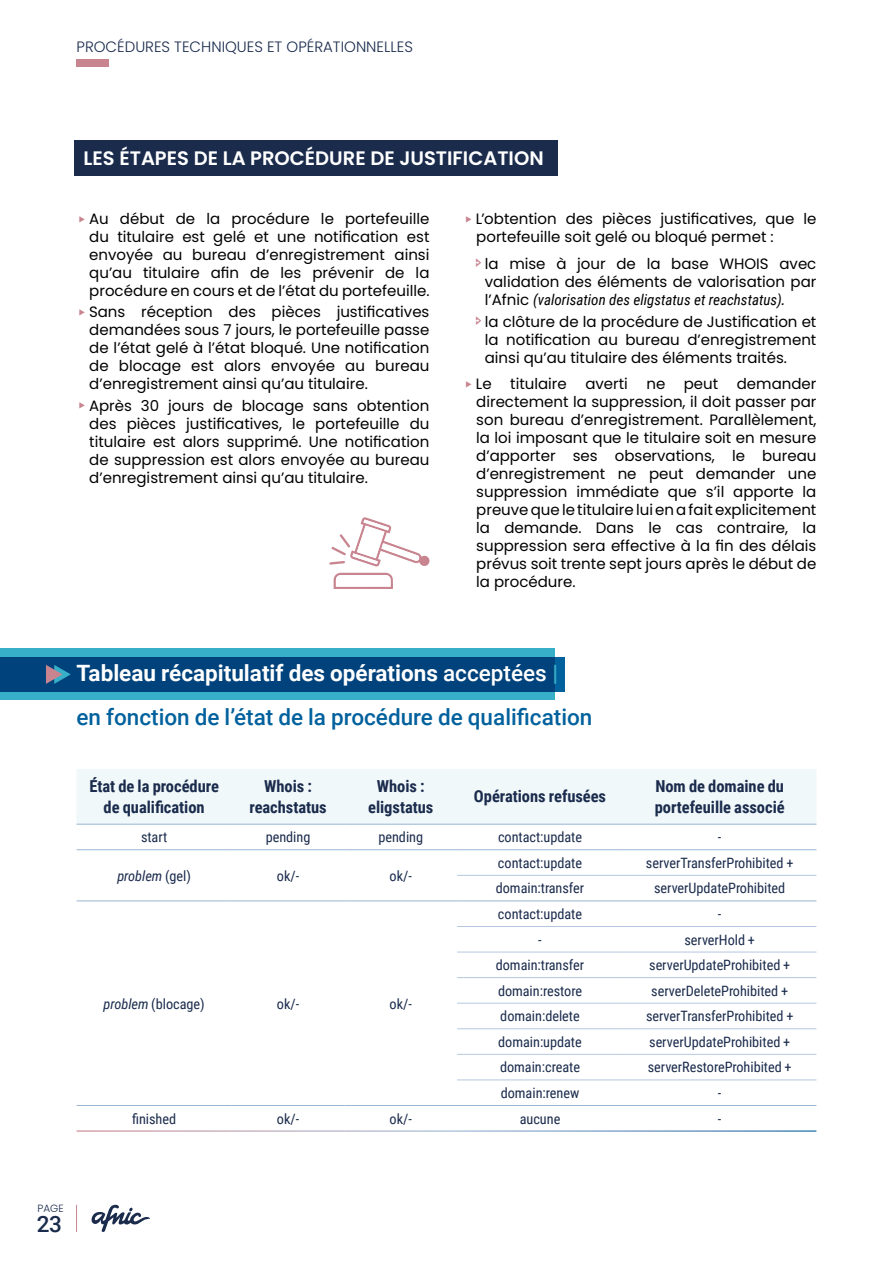
<style>
.page{position:relative;width:893px;height:1263px;background:#fff}
.page>*{position:absolute;margin:0;border:0;box-sizing:border-box;transform-origin:0 0}
.t1{font:500 22.5px/43.5px "Roboto";color:#00619d}
.t2{font:500 22.5px "Roboto";color:#1a2b4c}
.t3{font:600 19.5px "Poppins";color:#fff}
.t4{font:700 16.5px/21px "Roboto Condensed";color:#1a2b4c;text-align:center}
.t5{font:15px/18px "Poppins";color:#000;text-align:justify}
.t6{font:italic 15px "Roboto Condensed";color:#000}
.t7{font:300 15px "Poppins";color:#1a2b4c}
.t8{font:14.25px "Roboto Condensed";color:#1a2b4c}
.t9{font:italic 14.25px "Roboto Condensed";color:#1a2b4c}
.t10{font:300 10.5px "Poppins";color:#1a2b4c}
.s1{font-family:"Poppins";font-style:normal}
.s2{font-family:"Poppins"}
.s3{font-weight:700;color:#fff}
.s4{color:#fff}
.s5{color:#37afc8}
.s6{font-style:normal}
.s7{font-style:italic}
</style>
<div class="page">
<svg style="left:91px;top:1205px;width:59px;height:27px"></svg>
<svg style="left:76px;top:1205px;width:1px;height:27px"></svg>
<div style="left:77px;top:60px;width:32px;height:7px;background:#c88590"></div>
<div style="left:0;top:648px;width:555px;height:52px;background:#37afc8"></div>
<div style="left:74px;top:140px;width:484px;height:36px;background:#1a2b4c"></div>
<div style="left:0;top:657px;width:565px;height:35px;background:#00427b"></div>
<svg style="left:46px;top:665px;width:25px;height:19px"></svg>
<div style="left:77px;top:769px;width:739px;height:55px;background:#f1f8fa"></div>
<hr style="left:77px;top:824px;width:155px;height:1px;background:#99b6d4">
<hr style="left:232px;top:824px;width:112px;height:1px;background:#99b6d4">
<hr style="left:344px;top:824px;width:113px;height:1px;background:#99b6d4">
<hr style="left:457px;top:824px;width:166px;height:1px;background:#99b6d4">
<hr style="left:623px;top:824px;width:193px;height:1px;background:#99b6d4">
<hr style="left:77px;top:849px;width:155px;height:1px;background:#99b6d4">
<hr style="left:232px;top:849px;width:112px;height:1px;background:#99b6d4">
<hr style="left:344px;top:849px;width:113px;height:1px;background:#99b6d4">
<hr style="left:457px;top:849px;width:166px;height:1px;background:#99b6d4">
<hr style="left:623px;top:849px;width:193px;height:1px;background:#99b6d4">
<hr style="left:77px;top:900px;width:155px;height:1px;background:#99b6d4">
<hr style="left:232px;top:900px;width:112px;height:1px;background:#99b6d4">
<hr style="left:344px;top:900px;width:113px;height:1px;background:#99b6d4">
<hr style="left:77px;top:1105px;width:155px;height:1px;background:#99b6d4">
<hr style="left:232px;top:1105px;width:112px;height:1px;background:#99b6d4">
<hr style="left:344px;top:1105px;width:113px;height:1px;background:#99b6d4">
<hr style="left:457px;top:900px;width:166px;height:1px;background:#99b6d4">
<hr style="left:623px;top:900px;width:193px;height:1px;background:#99b6d4">
<hr style="left:457px;top:1105px;width:166px;height:1px;background:#99b6d4">
<hr style="left:623px;top:1105px;width:193px;height:1px;background:#99b6d4">
<hr style="left:457px;top:875px;width:166px;height:1px;background:#b4c8df">
<hr style="left:623px;top:875px;width:193px;height:1px;background:#b4c8df">
<hr style="left:457px;top:926px;width:166px;height:1px;background:#b4c8df">
<hr style="left:623px;top:926px;width:193px;height:1px;background:#b4c8df">
<hr style="left:457px;top:952px;width:166px;height:1px;background:#b4c8df">
<hr style="left:623px;top:952px;width:193px;height:1px;background:#b4c8df">
<hr style="left:457px;top:977px;width:166px;height:1px;background:#b4c8df">
<hr style="left:623px;top:977px;width:193px;height:1px;background:#b4c8df">
<hr style="left:457px;top:1003px;width:166px;height:1px;background:#b4c8df">
<hr style="left:623px;top:1003px;width:193px;height:1px;background:#b4c8df">
<hr style="left:457px;top:1028px;width:166px;height:1px;background:#b4c8df">
<hr style="left:623px;top:1028px;width:193px;height:1px;background:#b4c8df">
<hr style="left:457px;top:1054px;width:166px;height:1px;background:#b4c8df">
<hr style="left:623px;top:1054px;width:193px;height:1px;background:#b4c8df">
<hr style="left:457px;top:1080px;width:166px;height:1px;background:#b4c8df">
<hr style="left:623px;top:1080px;width:193px;height:1px;background:#b4c8df">
<svg style="left:329px;top:517px;width:101px;height:50px"></svg>
<svg style="left:334px;top:573px;width:59px;height:16px"></svg>
<p class="t7" style="left:77px;top:38px;width:338px">PROCÉDURES TECHNIQUES ET OPÉRATIONNELLES</p>
<h2 class="t3" style="left:84px;top:147px;width:462px">LES ÉTAPES DE LA PROCÉDURE DE JUSTIFICATION</h2>
<p class="t5" style="left:89px;top:210px;width:342px">Au début de la procédure le portefeuille du titulaire est gelé et une notification est envoyée au bureau d’enregistrement ainsi qu’au titulaire afin de les prévenir de la procédure en cours et de l’état du portefeuille.</p>
<p class="t5" style="left:89px;top:303px;width:342px">Sans réception des pièces justificatives demandées sous 7 jours, le portefeuille passe de l’état gelé à l’état bloqué. Une notification de blocage est alors envoyée au bureau d’enregistrement ainsi qu’au titulaire.</p>
<p class="t5" style="left:89px;top:396px;width:342px">Après 30 jours de blocage sans obtention des pièces justificatives, le portefeuille du titulaire est alors supprimé. Une notification de suppression est alors envoyée au bureau d’enregistrement ainsi qu’au titulaire.</p>
<p class="t5" style="left:476px;top:210px;width:342px">L’obtention des pièces justificatives, que le portefeuille soit gelé ou bloqué permet :</p>
<p class="t5" style="left:485px;top:254px;width:333px">la mise à jour de la base WHOIS avec validation des éléments de valorisation par</p>
<p class="t6" style="left:485px;top:289px;width:302px"><span class="s1">l’Afnic</span> (valorisation des eligstatus et reachstatus)<span class="s2">.</span></p>
<p class="t5" style="left:485px;top:313px;width:333px">la clôture de la procédure de Justification et la notification au bureau d’enregistrement ainsi qu’au titulaire des éléments traités.</p>
<p class="t5" style="left:476px;top:375px;width:342px">Le titulaire averti ne peut demander directement la suppression, il doit passer par son bureau d’enregistrement. Parallèlement, la loi imposant que le titulaire soit en mesure d’apporter ses observations, le bureau d’enregistrement ne peut demander une suppression immédiate que s’il apporte la preuve que le titulaire lui en a fait explicitement la demande. Dans le cas contraire, la suppression sera effective à la fin des délais prévus soit trente sept jours après le début de la procédure.</p>
<h1 class="t1" style="left:77px;top:651px;width:517px"><span class="s3">Tableau récapitulatif des opérations</span> <span class="s4">acceptées</span> <span class="s5">|<br></span>en fonction de l’état de la procédure de qualification</h1>
<p class="t4" style="left:89px;top:775px;width:131px">État de la procédure de qualification</p>
<p class="t4" style="left:249px;top:775px;width:79px">Whois : reachstatus</p>
<p class="t4" style="left:368px;top:775px;width:67px">Whois : eligstatus</p>
<p class="t4" style="left:474px;top:785px;width:134px">Opérations refusées</p>
<p class="t4" style="left:655px;top:775px;width:131px;text-align:left">Nom de domaine du portefeuille associé</p>
<p class="t8" style="left:141px;top:827px;width:28px">start</p>
<p class="t8" style="left:266px;top:827px;width:46px">pending</p>
<p class="t8" style="left:378px;top:827px;width:46px">pending</p>
<p class="t8" style="left:498px;top:827px;width:86px">contact:update</p>
<p class="t8" style="left:718px;top:827px;width:5px">-</p>
<p class="t9" style="left:117px;top:866px;width:75px">problem <span class="s6">(gel)</span></p>
<p class="t8" style="left:277px;top:866px;width:24px">ok/-</p>
<p class="t8" style="left:390px;top:866px;width:24px">ok/-</p>
<p class="t8" style="left:498px;top:853px;width:86px">contact:update</p>
<p class="t8" style="left:646px;top:853px;width:149px">serverTransferProhibited +</p>
<p class="t8" style="left:496px;top:878px;width:90px">domain:transfer</p>
<p class="t8" style="left:654px;top:878px;width:133px">serverUpdateProhibited</p>
<p class="t8" style="left:104px;top:993px;width:103px"><span class="s7">problem</span> (blocage)</p>
<p class="t8" style="left:277px;top:993px;width:24px">ok/-</p>
<p class="t8" style="left:390px;top:993px;width:24px">ok/-</p>
<p class="t8" style="left:498px;top:904px;width:86px">contact:update</p>
<p class="t8" style="left:718px;top:904px;width:5px">-</p>
<p class="t8" style="left:538px;top:929px;width:5px">-</p>
<p class="t8" style="left:684px;top:929px;width:72px">serverHold +</p>
<p class="t8" style="left:496px;top:955px;width:90px">domain:transfer</p>
<p class="t8" style="left:649px;top:955px;width:142px">serverUpdateProhibited +</p>
<p class="t8" style="left:498px;top:981px;width:86px">domain:restore</p>
<p class="t8" style="left:651px;top:981px;width:138px">serverDeleteProhibited +</p>
<p class="t8" style="left:500px;top:1006px;width:81px">domain:delete</p>
<p class="t8" style="left:646px;top:1006px;width:149px">serverTransferProhibited +</p>
<p class="t8" style="left:498px;top:1032px;width:85px">domain:update</p>
<p class="t8" style="left:649px;top:1032px;width:142px">serverUpdateProhibited +</p>
<p class="t8" style="left:500px;top:1057px;width:81px">domain:create</p>
<p class="t8" style="left:648px;top:1057px;width:145px">serverRestoreProhibited +</p>
<p class="t8" style="left:501px;top:1083px;width:80px">domain:renew</p>
<p class="t8" style="left:718px;top:1083px;width:5px">-</p>
<p class="t8" style="left:132px;top:1108px;width:46px">finished</p>
<p class="t8" style="left:277px;top:1108px;width:24px">ok/-</p>
<p class="t8" style="left:390px;top:1108px;width:24px">ok/-</p>
<p class="t8" style="left:520px;top:1108px;width:42px">aucune</p>
<p class="t8" style="left:718px;top:1108px;width:5px">-</p>
<p class="t10" style="left:37px;top:1202px;width:28px">PAGE</p>
<h1 class="t2" style="left:37px;top:1208px;width:27px">23</h1>
</div>
